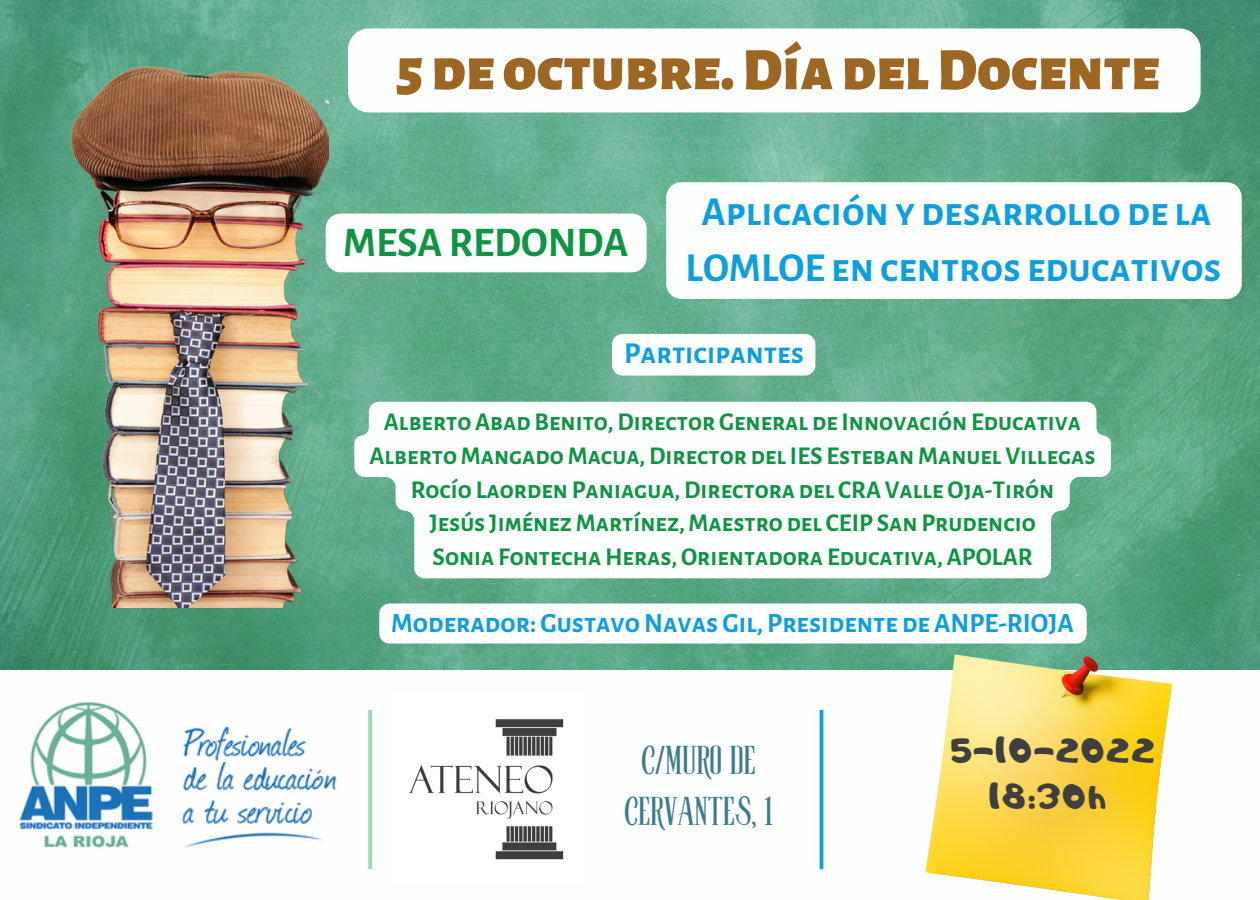
<style>
.page{position:relative;width:1260px;height:900px;background:#fff}
.page>*{position:absolute;margin:0;border:0;box-sizing:border-box;transform-origin:0 0}
.t1{font:900 60px "Alegreya Sans SC";color:#9d6723}
.t2{font:700 41.25px "Alegreya Sans SC";color:#0e9442}
.t3{font:700 40.5px/56.5px "Alegreya Sans SC";color:#0b9ee0;text-align:center}
.t4{font:36.25px/50.5px "Roller Coaster";color:#3f7b8d;text-align:center}
.t5{font:33.5px/47px "Adigiana Toybox";letter-spacing:.06em;color:#3f3e41;text-align:center}
.t6{font:700 29.75px "Alegreya Sans SC";color:#0b9ee0}
.t7{font:700 27.25px "Alegreya Sans SC";color:#0b9ee0}
.t8{font:700 25px/33.8px "Alegreya Sans SC";color:#0e9442;text-align:center}
</style>
<div class="page">
<svg style="left:368px;top:710px;width:4px;height:159px"></svg>
<hr style="left:820px;top:710px;width:3px;height:159px;background:#0b9ee0">
<img style="left:0;top:0;width:1260px;height:669px">
<div style="left:612px;top:334px;width:203px;height:42px;background:#fdfffe;border-radius:10px"></div>
<img style="left:53px;top:0;width:276px;height:608px">
<img style="left:408px;top:719px;width:156px;height:141px">
<img style="left:19px;top:701px;width:318px;height:147px">
<img style="left:902px;top:645px;width:302px;height:255px">
<svg style="left:348px;top:28px;width:853px;height:84px"></svg>
<svg style="left:666px;top:182px;width:576px;height:117px"></svg>
<svg style="left:354px;top:402px;width:757px;height:176px"></svg>
<div style="left:326px;top:214px;width:321px;height:58px;background:#fdfffe;border-radius:15px"></div>
<svg style="left:379px;top:603px;width:708px;height:41px"></svg>
<h1 class="t1" style="left:396px;top:41px;width:765px">5deoctubre.DíadelDocente</h1>
<h2 class="t2" style="left:343px;top:223px;width:287px">MESA REDONDA</h2>
<h3 class="t3" style="left:686px;top:185px;width:538px">Aplicacióny desarrollo de la<br>LOMLOE encentros educativos</h3>
<p class="t6" style="left:624px;top:339px;width:181px">Participantes</p>
<p class="t8" style="left:370px;top:406px;width:728px">Alberto Abad Benito,Director General de InnovaciónEducativa AlbertoMangadoMacua,Director delIES EstebanManuel Villegas Rocío LaordenPaniagua,Directora del CRA ValleOja-Tirón<br>Jesús JiménezMartínez,Maestro del CEIP SanPrudencio<br>Sonia FontechaHeras,Orientadora Educativa, APOLAR</p>
<p class="t7" style="left:391px;top:610px;width:684px">Moderador: GustavoNavas Gil, Presidente de ANPE-RIOJA</p>
<h3 class="t4" style="left:625px;top:740px;width:150px">C/MURO DE<br>CERVANTES, 1</h3>
<h3 class="t5" style="left:951px;top:726px;width:206px">5-10-2022<br>18:30h</h3>
</div>
